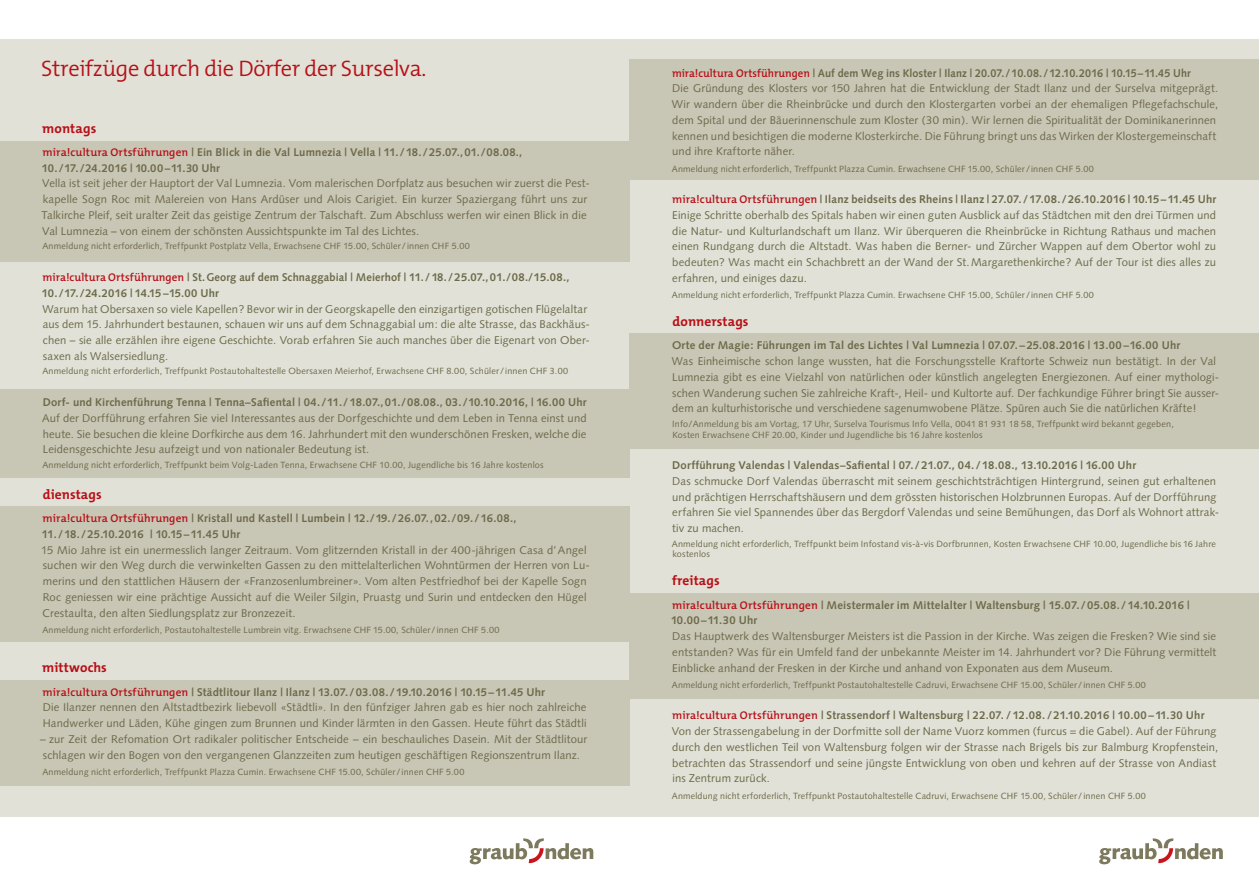
<style>
.page{position:relative;width:1259px;height:893px;background:#fff}
.page>*{position:absolute;margin:0;border:0;box-sizing:border-box;transform-origin:0 0}
.t1{font:300 22.5px "The Mix B W4";letter-spacing:-.015em;color:#b70f17}
.t2{font:700 13.5px "The Mix B W7";letter-spacing:.005em;color:#b70f17}
.t3{font:11.25px/15.8px "Syntax";letter-spacing:.015em;color:#6d6a4a}
.t4{font:700 11.25px/15.8px "Syntax";letter-spacing:.015em;color:#6d6a4a}
.t5{font:700 11.25px "Syntax";letter-spacing:-.01em;color:#6d6a4a}
.t6{font:9px/10.5px "Syntax";letter-spacing:.02em;color:#6d6a4a}
.s1{font-family:"The Mix B W6";font-weight:600;color:#b70f17}
.s2{font-weight:700}
</style>
<div class="page">
<div style="left:0;top:39px;width:629px;height:777px;background:#e1e1d7"></div>
<div style="left:629px;top:39px;width:630px;height:777px;background:#e1e1d7"></div>
<div style="left:0;top:141px;width:629px;height:120px;background:#c8c6b5"></div>
<div style="left:629px;top:60px;width:630px;height:120px;background:#c8c6b5"></div>
<div style="left:629px;top:333px;width:630px;height:116px;background:#c8c6b5"></div>
<div style="left:629px;top:593px;width:630px;height:105px;background:#c8c6b5"></div>
<div style="left:0;top:389px;width:629px;height:88px;background:#c8c6b5"></div>
<div style="left:0;top:506px;width:629px;height:136px;background:#c8c6b5"></div>
<div style="left:0;top:680px;width:629px;height:106px;background:#c8c6b5"></div>
<svg style="left:470px;top:838px;width:123px;height:26px"></svg>
<svg style="left:1099px;top:838px;width:123px;height:26px"></svg>
<h1 class="t1" style="left:41px;top:54px;width:386px">Streifzüge durch die Dörfer der Surselva.</h1>
<p class="t2" style="left:42px;top:119px;width:55px">montags</p>
<p class="t4" style="left:42px;top:144px;width:482px"><span class="s1">mira!cultura Ortsführungen</span> | Ein Blick in die Val Lumnezia | Vella | 11./18./25.07.,01./08.08.,<br>10./17./24.2016 | 10.00–11.30 Uhr</p>
<p class="t3" style="left:42px;top:176px;width:550px">Vella ist seit jeher der Hauptort der Val Lumnezia. Vom malerischen Dorfplatz aus besuchen wir zuerst die Pest&shy;kapelle Sogn Roc mit Malereien von Hans Ardüser und Alois Carigiet. Ein kurzer Spaziergang führt uns zur Talkirche Pleif, seit uralter Zeit das geistige Zentrum der Talschaft. Zum Abschluss werfen wir einen Blick in die Val Lumnezia – von einem der schönsten Aussichtspunkte im Tal des Lichtes.</p>
<p class="t6" style="left:42px;top:240px;width:429px">Anmeldung nicht erforderlich, Treffpunkt Postplatz Vella, Erwachsene CHF 15.00, Schüler/innen CHF 5.00</p>
<p class="t4" style="left:42px;top:269px;width:529px"><span class="s1">mira!cultura Ortsführungen</span> | St.Georg auf dem Schnaggabial | Meierhof | 11./18./25.07.,01./08./15.08.,<br>10./17./24.2016 | 14.15 –15.00 Uhr</p>
<p class="t3" style="left:42px;top:301px;width:549px">Warum hat Obersaxen so viele Kapellen? Bevor wir in der Georgskapelle den einzigartigen gotischen Flügelaltar aus dem 15. Jahrhundert bestaunen, schauen wir uns auf dem Schnaggabial um: die alte Strasse, das Backhäus&shy;chen – sie alle erzählen ihre eigene Geschichte. Vorab erfahren Sie auch manches über die Eigenart von Ober&shy;saxen als Walsersiedlung.</p>
<p class="t6" style="left:42px;top:366px;width:527px">Anmeldung nicht erforderlich, Treffpunkt Postautohaltestelle Obersaxen Meierhof, Erwachsene CHF 8.00, Schüler/innen CHF 3.00</p>
<p class="t4" style="left:43px;top:395px;width:545px">Dorf- und Kirchenführung Tenna | Tenna–Safiental | 04./11./18.07.,01./08.08., 03./10.10.2016, | 16.00 Uhr</p>
<p class="t3" style="left:42px;top:410px;width:546px;text-align:justify">Auf der Dorfführung erfahren Sie viel Interessantes aus der Dorfgeschichte und dem Leben in Tenna einst und heute. Sie besuchen die kleine Dorfkirche aus dem 16. Jahrhundert mit den wunderschönen Fresken, welche die Leidensgeschichte Jesu aufzeigt und von nationaler Bedeutung ist.</p>
<p class="t6" style="left:42px;top:459px;width:503px">Anmeldung nicht erforderlich, Treffpunkt beim Volg-Laden Tenna, Erwachsene CHF 10.00, Jugendliche bis 16 Jahre kostenlos</p>
<p class="t2" style="left:43px;top:486px;width:60px">dienstags</p>
<p class="t4" style="left:43px;top:510px;width:475px"><span class="s1">mira!cultura Ortsführungen</span> | Kristall und Kastell | Lumbein | 12./19./26.07.,02./09./16.08.,</p>
<p class="t5" style="left:42px;top:527px;width:200px">11. /18./25.10.2016 | 10.15–11.45 Uhr</p>
<p class="t3" style="left:41px;top:542px;width:550px">15 Mio Jahre ist ein unermesslich langer Zeitraum. Vom glitzernden Kristall in der 400-jährigen Casa d’Angel suchen wir den Weg durch die verwinkelten Gassen zu den mittelalterlichen Wohntürmen der Herren von Lu&shy;merins und den stattlichen Häusern der «Franzosenlumbreiner». Vom alten Pestfriedhof bei der Kapelle Sogn Roc geniessen wir eine prächtige Aussicht auf die Weiler Silgin, Pruastg und Surin und entdecken den Hügel Crestaulta, den alten Siedlungsplatz zur Bronzezeit.</p>
<p class="t6" style="left:42px;top:624px;width:459px">Anmeldung nicht erforderlich, Postautohaltestelle Lumbrein vitg. Erwachsene CHF 15.00, Schüler/innen CHF 5.00</p>
<p class="t2" style="left:42px;top:659px;width:66px">mittwochs</p>
<p class="t3" style="left:43px;top:684px;width:545px"><span class="s1">mira!cultura Ortsführungen</span> <span class="s2">| Städtlitour Ilanz | Ilanz | 13.07. /03.08. /19.10.2016 | 10.15–11.45 Uhr<br></span>Die Ilanzer nennen den Altstadtbezirk liebevoll «Städtli». In den fünfziger Jahren gab es hier noch zahlreiche<br>Handwerker und Läden, Kühe gingen zum Brunnen und Kinder lärmten in den Gassen. Heute führt das Städtli</p>
<p class="t3" style="left:40px;top:731px;width:548px">– zur Zeit der Refomation Ort radikaler politischer Entscheide – ein beschauliches Dasein. Mit der Städtlitour schlagen wir den Bogen von den vergangenen Glanzzeiten zum heutigen geschäftigen Regionszentrum Ilanz.</p>
<p class="t6" style="left:42px;top:766px;width:423px">Anmeldung nicht erforderlich, Treffpunkt Plazza Cumin. Erwachsene CHF 15.00, Schüler/innen CHF 5.00</p>
<p class="t3" style="left:672px;top:65px;width:548px"><span class="s1">mira!cultura Ortsführungen</span> <span class="s2">| Auf dem Weg ins Kloster | Ilanz | 20.07./10.08./12.10.2016 | 10.15–11.45 Uhr<br></span>Die Gründung des Klosters vor 150 Jahren hat die Entwicklung der Stadt Ilanz und der Surselva mitgeprägt.<br>Wir wandern über die Rheinbrücke und durch den Klostergarten vorbei an der ehemaligen Pflegefachschule, dem Spital und der Bäuerinnenschule zum Kloster (30 min). Wir lernen die Spiritualität der Dominikanerinnen kennen und besichtigen die moderne Klosterkirche. Die Führung bringt uns das Wirken der Klostergemeinschaft und ihre Kraftorte näher.</p>
<p class="t6" style="left:672px;top:163px;width:423px">Anmeldung nicht erforderlich, Treffpunkt Plazza Cumin. Erwachsene CHF 15.00, Schüler/innen CHF 5.00</p>
<p class="t3" style="left:672px;top:191px;width:545px;text-align:justify"><span class="s1">mira!cultura Ortsführungen</span> <span class="s2">| Ilanz beidseits des Rheins | Ilanz | 27.07./17.08. /26.10.2016 | 10.15–11.45 Uhr </span>Einige Schritte oberhalb des Spitals haben wir einen guten Ausblick auf das Städtchen mit den drei Türmen und die Natur- und Kulturlandschaft um Ilanz. Wir überqueren die Rheinbrücke in Richtung Rathaus und machen einen Rundgang durch die Altstadt. Was haben die Berner- und Zürcher Wappen auf dem Obertor wohl zu bedeuten? Was macht ein Schachbrett an der Wand der St.Margarethenkirche? Auf der Tour ist dies alles zu erfahren, und einiges dazu.</p>
<p class="t6" style="left:672px;top:290px;width:423px">Anmeldung nicht erforderlich, Treffpunkt Plazza Cumin. Erwachsene CHF 15.00, Schüler/innen CHF 5.00</p>
<p class="t2" style="left:672px;top:313px;width:78px">donnerstags</p>
<p class="t4" style="left:672px;top:338px;width:509px">Orte der Magie: Führungen im Tal des Lichtes | Val Lumnezia | 07.07.– 25.08.2016 | 13.00 –16.00 Uhr</p>
<p class="t3" style="left:672px;top:353px;width:549px">Was Einheimische schon lange wussten, hat die Forschungsstelle Kraftorte Schweiz nun bestätigt. In der Val Lumnezia gibt es eine Vielzahl von natürlichen oder künstlich angelegten Energiezonen. Auf einer mythologi&shy;schen Wanderung suchen Sie zahlreiche Kraft-, Heil- und Kultorte auf. Der fachkundige Führer bringt Sie ausser&shy;dem an kulturhistorische und verschiedene sagenumwobene Plätze. Spüren auch Sie die natürlichen Kräfte!</p>
<p class="t6" style="left:672px;top:419px;width:503px">Info/Anmeldung bis am Vortag, 17 Uhr, Surselva Tourismus Info Vella, 0041 81 931 18 58, Treffpunkt wird bekannt gegeben,<br>Kosten Erwachsene CHF 20.00, Kinder und Jugendliche bis 16 Jahre kostenlos</p>
<p class="t4" style="left:672px;top:457px;width:465px">Dorfführung Valendas | Valendas–Safiental | 07./21.07., 04./18.08., 13.10.2016 | 16.00 Uhr</p>
<p class="t3" style="left:672px;top:473px;width:549px">Das schmucke Dorf Valendas überrascht mit seinem geschichtsträchtigen Hintergrund, seinen gut erhaltenen und prächtigen Herrschaftshäusern und dem grössten historischen Holzbrunnen Europas. Auf der Dorfführung erfahren Sie viel Spannendes über das Bergdorf Valendas und seine Bemühungen, das Dorf als Wohnort attrak&shy;tiv zu machen.</p>
<p class="t6" style="left:672px;top:538px;width:545px">Anmeldung nicht erforderlich, Treffpunkt beim Infostand vis-à-vis Dorfbrunnen, Kosten Erwachsene CHF 10.00, Jugendliche bis 16 Jahre kostenlos</p>
<p class="t2" style="left:672px;top:572px;width:49px">freitags</p>
<p class="t4" style="left:671px;top:597px;width:520px"><span class="s1">mira!cultura Ortsführungen</span> | Meistermaler im Mittelalter | Waltensburg | 15.07./05.08./14.10.2016 |<br>10.00–11.30 Uhr</p>
<p class="t3" style="left:672px;top:628px;width:545px;text-align:justify">Das Hauptwerk des Waltensburger Meisters ist die Passion in der Kirche. Was zeigen die Fresken? Wie sind sie entstanden? Was für ein Umfeld fand der unbekannte Meister im 14. Jahrhundert vor? Die Führung vermittelt Einblicke anhand der Fresken in der Kirche und anhand von Exponaten aus dem Museum.</p>
<p class="t6" style="left:672px;top:679px;width:475px">Anmeldung nicht erforderlich, Treffpunkt Postautohaltestelle Cadruvi, Erwachsene CHF 15.00, Schüler/innen CHF 5.00</p>
<p class="t3" style="left:671px;top:708px;width:548px"><span class="s1">mira!cultura Ortsführungen</span> <span class="s2">| Strassendorf | Waltensburg | 22.07. / 12.08. /21.10.2016 | 10.00 –11.30 Uhr </span>Von der Strassengabelung in der Dorfmitte soll der Name Vuorz kommen (furcus = die Gabel). Auf der Führung durch den westlichen Teil von Waltensburg folgen wir der Strasse nach Brigels bis zur Balmburg Kropfenstein, betrachten das Strassendorf und seine jüngste Entwicklung von oben und kehren auf der Strasse von Andiast ins Zentrum zurück.</p>
<p class="t6" style="left:672px;top:790px;width:475px">Anmeldung nicht erforderlich, Treffpunkt Postautohaltestelle Cadruvi, Erwachsene CHF 15.00, Schüler/innen CHF 5.00</p>
</div>
